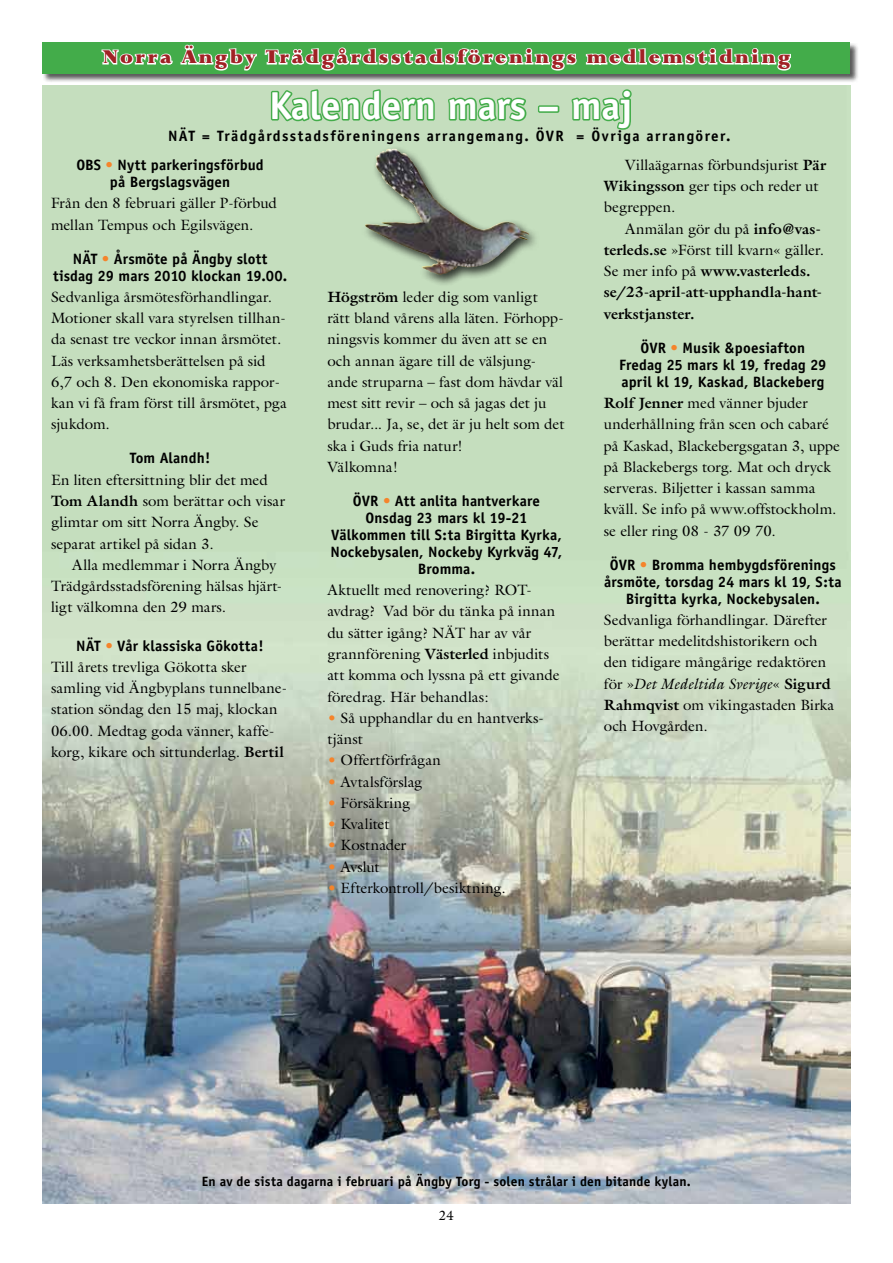
<style>
.page{position:relative;width:893px;height:1263px;background:#fff}
.page>*{position:absolute;margin:0;border:0;box-sizing:border-box;transform-origin:0 0}
.t1{font:700 39px "Officina Sans";color:#fff}
.t2{font:900 21px "Lapidary 333 BT";letter-spacing:.11em;color:#a02225}
.t3{font:15px/21.3px "Galliard";color:#000}
.t4{font:700 15px/17px "Officina Sans";letter-spacing:.01em;color:#000;text-align:center}
.t5{font:700 15px/21.3px "Galliard";letter-spacing:.005em;color:#000}
.t6{font:700 15px "Officina Sans";letter-spacing:.09em;color:#000}
.t7{font:15px "Galliard";letter-spacing:.02em;color:#000}
.t8{font:700 13.5px "Officina Sans";letter-spacing:.015em;color:#000}
.t9{font:13.5px "Galliard";color:#000}
.s1{color:#f5842b}
.s2{font-weight:700}
.s3{font-weight:400}
.s4{font-style:italic}
</style>
<div class="page">
<div style="left:42px;top:43px;width:817px;height:40px;background:#000;opacity:.65"></div>
<div style="left:43px;top:43px;width:807px;height:31px;background:#43ac4a"></div>
<svg style="left:101px;top:44px;width:156px;height:27px"></svg>
<svg style="left:264px;top:47px;width:527px;height:24px"></svg>
<img style="left:43px;top:85px;width:807px;height:1118px">
<svg style="left:269px;top:85px;width:167px;height:38px;background:#8fc98d"></svg>
<svg style="left:446px;top:85px;width:82px;height:38px;background:#93ca91"></svg>
<div style="left:538px;top:105px;width:21px;height:8px;border:3px solid #43ac4a"></div>
<svg style="left:569px;top:88px;width:64px;height:60px;background:#a1d09e"></svg>
<div style="left:361px;top:144px;width:179px;height:142px;background:#000;opacity:.75"></div>
<img style="left:376px;top:149px;width:19px;height:9px">
<h2 class="t2" style="left:103px;top:45px;width:689px">Norra Ängby Trädgårdsstadsförenings medlemstidning</h2>
<h1 class="t1" style="left:269px;top:81px;width:365px">Kalendern mars – maj</h1>
<p class="t6" style="left:168px;top:126px;width:564px">NÄT = Trädgårdsstadsföreningens arrangemang. ÖVR = Övriga arrangörer.</p>
<p class="t4" style="left:76px;top:156px;width:189px">OBS <span class="s1">•</span> Nytt parkeringsförbud på Bergslagsvägen</p>
<p class="t3" style="left:51px;top:192px;width:227px">Från den 8 februari gäller P-förbud mellan Tempus och Egilsvägen.</p>
<p class="t4" style="left:53px;top:250px;width:236px">NÄT <span class="s1">•</span> Årsmöte på Ängby slott tisdag 29 mars 2010 klockan 19.00.</p>
<p class="t3" style="left:51px;top:286px;width:237px">Sedvanliga årsmötesförhandlingar.<br>Motioner skall vara styrelsen tillhan&shy;da senast tre veckor innan årsmötet.<br>Läs verksamhetsberättelsen på sid<br>6,7 och 8. Den ekonomiska rappor&shy;kan vi få fram först till årsmötet, pga sjukdom.</p>
<p class="t4" style="left:130px;top:450px;width:82px">Tom Alandh!</p>
<p class="t3" style="left:51px;top:469px;width:236px">En liten eftersittning blir det med<br><span class="s2">Tom Alandh</span> som berättar och visar glimtar om sitt Norra Ängby. Se separat artikel på sidan 3.</p>
<p class="t3" style="left:51px;top:554px;width:233px;text-indent:21px">Alla medlemmar i Norra Ängby<br>Trädgårdsstadsförening hälsas hjärt&shy;ligt välkomna den 29 mars.</p>
<p class="t4" style="left:76px;top:637px;width:189px">NÄT <span class="s1">•</span> Vår klassiska Gökotta!</p>
<p class="t3" style="left:51px;top:656px;width:238px">Till årets trevliga Gökotta sker samling vid Ängbyplans tunnelbane&shy;station söndag den 15 maj, klockan 06.00. Medtag goda vänner, kaffe&shy;korg, kikare och sittunderlag. <span class="s2">Bertil</span></p>
<p class="t3" style="left:327px;top:286px;width:239px"><span class="s2">Högström</span> leder dig som vanligt<br>rätt bland vårens alla läten. Förhopp&shy;ningsvis kommer du även att se en och annan ägare till de välsjung&shy;ande struparna – fast dom hävdar väl mest sitt revir – och så jagas det ju brudar... Ja, se, det är ju helt som det ska i Guds fria natur!<br>Välkomna!</p>
<p class="t4" style="left:331px;top:492px;width:233px">ÖVR <span class="s1">•</span> Att anlita hantverkare<br>Onsdag 23 mars kl 19-21<br>Välkommen till S:ta Birgitta Kyrka,<br>Nockebysalen, Nockeby Kyrkväg 47,<br>Bromma.</p>
<p class="t3" style="left:327px;top:579px;width:234px">Aktuellt med renovering? ROT&shy;avdrag? Vad bör du tänka på innan du sätter igång? NÄT har av vår grannförening <span class="s2">Västerled</span> inbjudits att komma och lyssna på ett givande föredrag. Här behandlas:</p>
<p class="t3" style="left:327px;top:707px;width:218px"><span class="s1">•</span> Så upphandlar du en hantverks&shy;tjänst</p>
<p class="t7" style="left:327px;top:751px;width:115px"><span class="s1">•</span> Offertförfrågan</p>
<p class="t3" style="left:327px;top:770px;width:96px"><span class="s1">•</span> Avtalsförslag</p>
<p class="t3" style="left:327px;top:792px;width:84px"><span class="s1">•</span> Försäkring</p>
<p class="t3" style="left:327px;top:813px;width:64px"><span class="s1">•</span> Kvalitet</p>
<p class="t3" style="left:327px;top:834px;width:80px"><span class="s1">•</span> Kostnader</p>
<p class="t3" style="left:327px;top:856px;width:54px"><span class="s1">•</span> Avslut</p>
<p class="t3" style="left:327px;top:877px;width:180px"><span class="s1">•</span> Efterkontroll/besiktning.</p>
<p class="t3" style="left:604px;top:154px;width:224px;text-indent:21px">Villaägarnas förbundsjurist <span class="s2">Pär<br>Wikingsson</span> ger tips och reder ut begreppen.</p>
<p class="t5" style="left:604px;top:218px;width:222px;text-indent:21px"><span class="s3">Anmälan gör du på</span> info@vas&shy;terleds.se <span class="s3">»Först till kvarn« gäller.<br>Se mer info på</span> www.vasterleds. se/23-april-att-upphandla-hant&shy;verkstjanster.</p>
<p class="t4" style="left:619px;top:339px;width:209px">ÖVR <span class="s1">•</span> Musik &amp;poesiafton<br>Fredag 25 mars kl 19, fredag 29 april kl 19, Kaskad, Blackeberg</p>
<p class="t3" style="left:604px;top:392px;width:238px"><span class="s2">Rolf Jenner</span> med vänner bjuder underhållning från scen och cabaré på Kaskad, Blackebergsgatan 3, uppe på Blackebergs torg. Mat och dryck serveras. Biljetter i kassan samma kväll. Se info på www.offstockholm. se eller ring 08 - 37 09 70.</p>
<p class="t4" style="left:604px;top:556px;width:239px">ÖVR <span class="s1">•</span> Bromma hembygdsförenings årsmöte, torsdag 24 mars kl 19, S:ta<br>Birgitta kyrka, Nockebysalen.</p>
<p class="t3" style="left:604px;top:609px;width:232px">Sedvanliga förhandlingar. Därefter berättar medelitdshistorikern och den tidigare mångårige redaktören för »<span class="s4">Det Medeltida Sverige</span>« <span class="s2">Sigurd<br>Rahmqvist</span> om vikingastaden Birka och Hovgården.</p>
<p class="t8" style="left:202px;top:1173px;width:490px">En av de sista dagarna i februari på Ängby Torg - solen strålar i den bitande kylan.</p>
<p class="t9" style="left:439px;top:1207px;width:17px">24</p>
</div>
